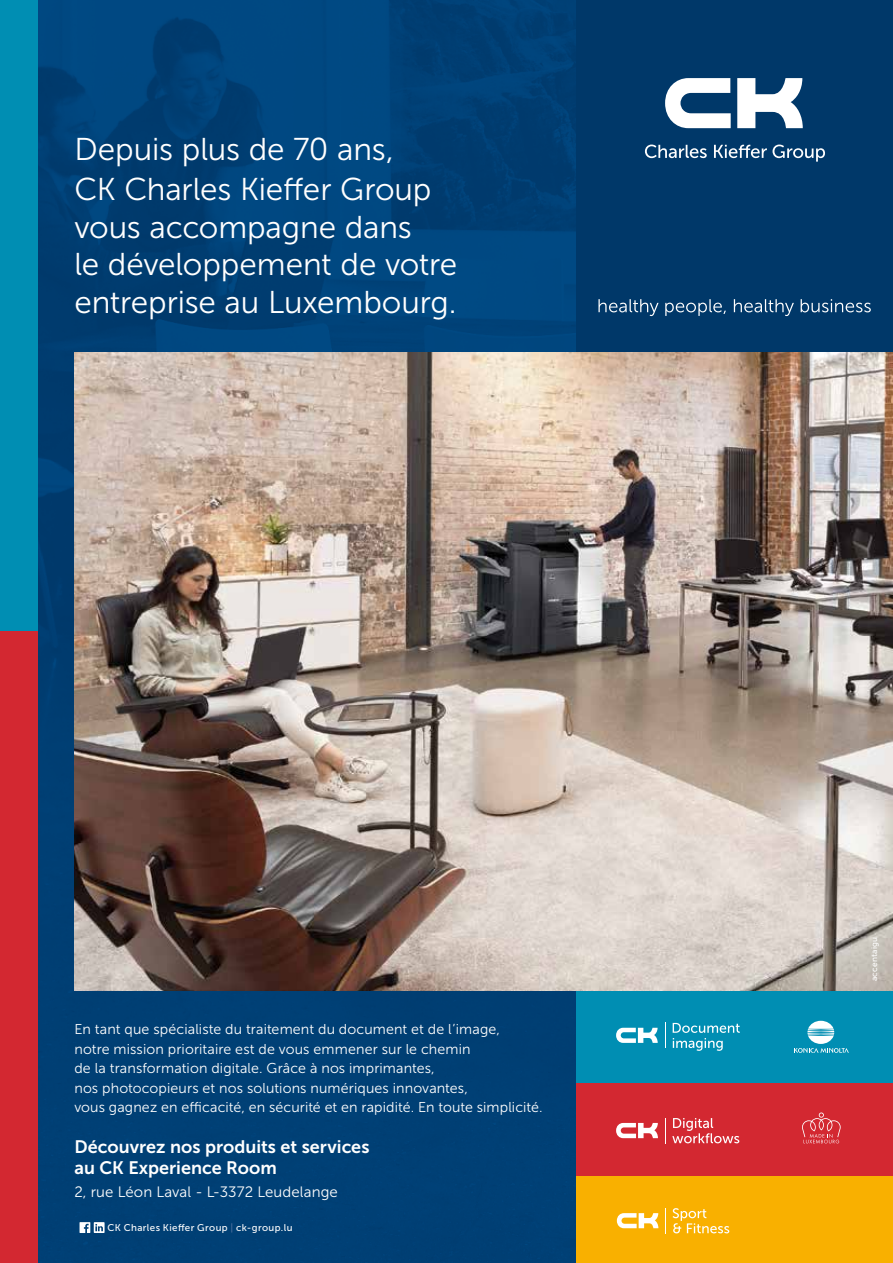
<style>
.page{position:relative;width:893px;height:1263px;background:#fff}
.page>*{position:absolute;margin:0;border:0;box-sizing:border-box;transform-origin:0 0}
.t1{font:31.5px/37.5px "Museo Sans 300";letter-spacing:-.005em;color:#fff}
.t2{font:18px/21px "Museo Sans 700";color:#fff}
.t3{font:15px "Museo Sans 300";letter-spacing:.01em;color:#fff}
.t4{font:14.25px/19.5px "Museo Sans 300";letter-spacing:.01em;color:#fff}
.t5{font:9.75px "Museo Sans 500";letter-spacing:.04em;color:#fff}
.t6{font:8.25px "Museo Sans 500";letter-spacing:.04em;color:#fff}
.s1{color:#50709e}
</style>
<div class="page">
<img style="left:37px;top:0;width:540px;height:1263px">
<div style="left:577px;top:0;width:316px;height:1263px;background:#003869"></div>
<svg style="left:665px;top:78px;width:66px;height:50px"></svg>
<svg style="left:737px;top:78px;width:66px;height:50px"></svg>
<svg style="left:645px;top:145px;width:62px;height:13px"></svg>
<svg style="left:714px;top:145px;width:111px;height:17px"></svg>
<div style="left:0;top:0;width:37px;height:1263px;background:#008eb3"></div>
<div style="left:0;top:631px;width:37px;height:632px;background:#d32831"></div>
<svg style="left:80px;top:1222px;width:25px;height:11px"></svg>
<div style="left:577px;top:990px;width:316px;height:273px;background:#008eb3"></div>
<svg style="left:616px;top:1028px;width:42px;height:15px"></svg>
<svg style="left:673px;top:1023px;width:67px;height:28px"></svg>
<svg style="left:665px;top:1023px;width:1px;height:25px"></svg>
<svg style="left:794px;top:1021px;width:55px;height:32px"></svg>
<div style="left:577px;top:1083px;width:316px;height:180px;background:#d32831"></div>
<svg style="left:616px;top:1123px;width:42px;height:15px"></svg>
<svg style="left:672px;top:1118px;width:67px;height:25px"></svg>
<svg style="left:665px;top:1118px;width:1px;height:25px"></svg>
<svg style="left:802px;top:1112px;width:39px;height:31px"></svg>
<img style="left:74px;top:353px;width:819px;height:637px">
<svg style="left:598px;top:299px;width:61px;height:17px"></svg>
<svg style="left:665px;top:299px;width:61px;height:17px"></svg>
<svg style="left:734px;top:299px;width:60px;height:17px"></svg>
<svg style="left:801px;top:299px;width:70px;height:13px"></svg>
<div style="left:577px;top:1176px;width:316px;height:87px;background:#f9b000"></div>
<svg style="left:617px;top:1213px;width:41px;height:15px"></svg>
<svg style="left:673px;top:1208px;width:56px;height:25px"></svg>
<svg style="left:665px;top:1208px;width:1px;height:25px"></svg>
<h1 class="t1" style="left:74px;top:129px;width:358px;line-height:40.2px">Depuis plus de 70 ans,<br>CK Charles Kieffer Group</h1>
<h1 class="t1" style="left:74px;top:209px;width:384px">vous accompagne dans<br>le développement de votre entreprise au Luxembourg.</h1>
<p class="t4" style="left:74px;top:1019px;width:470px">En tant que spécialiste du traitement du document et de l’image,<br>notre mission prioritaire est de vous emmener sur le chemin<br>de la transformation digitale. Grâce à nos imprimantes,<br>nos photocopieurs et nos solutions numériques innovantes,<br>vous gagnez en efficacité, en sécurité et en rapidité. En toute simplicité.</p>
<p class="t2" style="left:74px;top:1136px;width:297px">Découvrez nos produits et services au CK Experience Room</p>
<p class="t3" style="left:74px;top:1184px;width:265px">2, rue Léon Laval - L-3372 Leudelange</p>
<p class="t5" style="left:107px;top:1223px;width:187px">CK Charles Kieffer Group <span class="s1">|</span> ck-group.lu</p>
<p class="t6" style="left:870px;top:981px;width:46px;rotate:-90deg">accentaigu</p>
</div>
